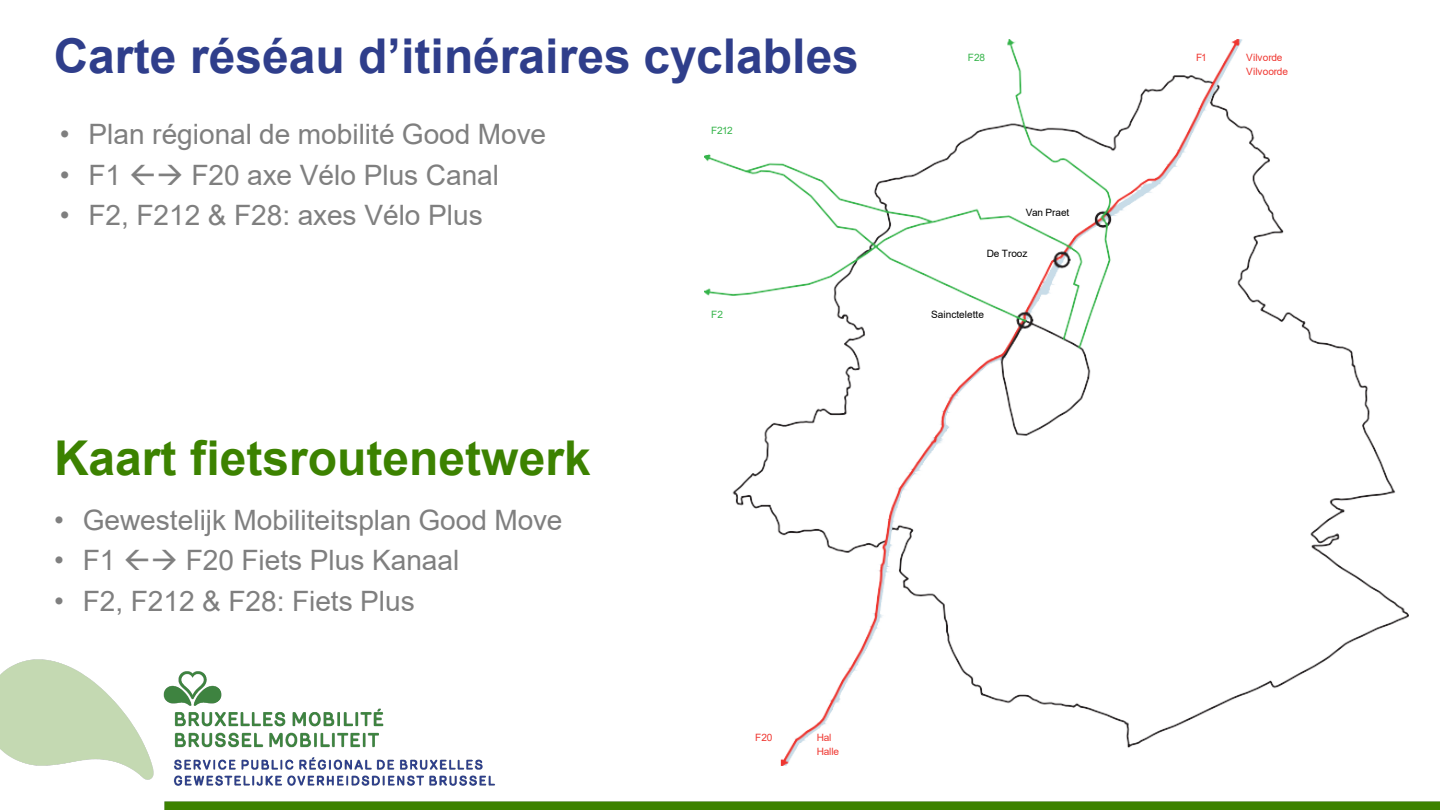
<style>
.page{position:relative;width:1440px;height:810px;background:#fff}
.page>*{position:absolute;margin:0;border:0;box-sizing:border-box;transform-origin:0 0}
.t1{font:700 48px "Arial";color:#2f3e8b}
.t2{font:700 48px "Arial";color:#3c8200}
.t3{font:28px "Arial";color:#7f7f7f}
.t4{font:10px "Arial";letter-spacing:-.01em;color:#ef3630}
.t5{font:10px "Arial";letter-spacing:-.005em;color:#000}
.t6{font:10px "Arial";letter-spacing:-.025em;color:#35b44a}
</style>
<div class="page">
<img style="left:0;top:155px;width:1440px;height:655px">
<div style="left:1353px;top:751px;width:52px;height:46px;background:#fff"></div>
<img style="left:705px;top:39px;width:703px;height:727px">
<div style="left:1354px;top:751px;width:52px;height:40px;background:#fff"></div>
<svg style="left:131px;top:164px;width:23px;height:21px"></svg>
<svg style="left:125px;top:550px;width:23px;height:20px"></svg>
<h1 class="t1" style="left:54px;top:23px;width:807px">Carte réséau d’itinéraires cyclables</h1>
<p class="t3" style="left:60px;top:115px;width:488px">• Plan régional de mobilité Good Move</p>
<p class="t3" style="left:60px;top:156px;width:63px">• F1</p>
<p class="t3" style="left:156px;top:156px;width:344px">→ F20 axe Vélo Plus Canal</p>
<p class="t3" style="left:60px;top:196px;width:425px">• F2, F212 &amp; F28: axes Vélo Plus</p>
<h1 class="t2" style="left:54px;top:424px;width:538px">Kaart fietsroutenetwerk</h1>
<p class="t3" style="left:54px;top:501px;width:510px">• Gewestelijk Mobiliteitsplan Good Move</p>
<p class="t3" style="left:54px;top:541px;width:63px">• F1</p>
<p class="t3" style="left:151px;top:541px;width:310px">→ F20 Fiets Plus Kanaal</p>
<p class="t3" style="left:54px;top:582px;width:362px">• F2, F212 &amp; F28: Fiets Plus</p>
<p class="t6" style="left:711px;top:124px;width:23px">F212</p>
<p class="t6" style="left:711px;top:308px;width:13px">F2</p>
<p class="t4" style="left:755px;top:731px;width:19px">F20</p>
<p class="t4" style="left:817px;top:731px;width:16px">Hal</p>
<p class="t4" style="left:817px;top:745px;width:24px">Halle</p>
<p class="t6" style="left:968px;top:51px;width:19px">F28</p>
<p class="t5" style="left:1026px;top:206px;width:45px">Van Praet</p>
<p class="t5" style="left:987px;top:247px;width:42px">De Trooz</p>
<p class="t5" style="left:931px;top:307px;width:54px">Sainctelette</p>
<p class="t4" style="left:1196px;top:51px;width:12px">F1</p>
<p class="t4" style="left:1246px;top:51px;width:38px">Vilvorde</p>
<p class="t4" style="left:1246px;top:65px;width:43px">Vilvoorde</p>
</div>
